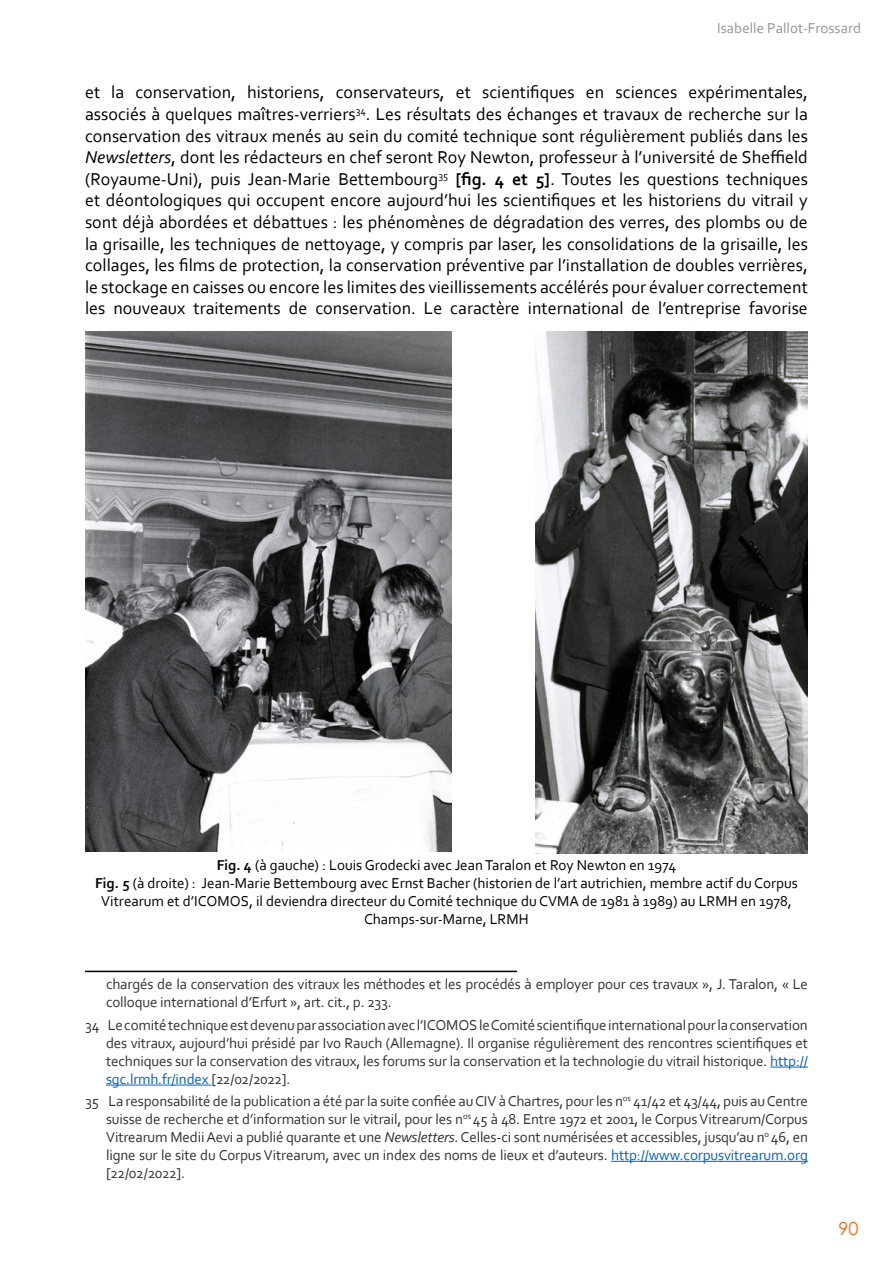
<style>
.page{position:relative;width:893px;height:1263px;background:#fff}
.page>*{position:absolute;margin:0;border:0;box-sizing:border-box;transform-origin:0 0}
.t1{font:18px/21.6px "Corbel";color:#000;text-align:justify}
.t2{font:18px "Century Gothic";color:#ec671d}
.t3{font:15px/18px "Corbel";letter-spacing:-.01em;color:#333;text-align:justify}
.t4{font:15px/18px "Corbel";color:#000;text-align:center}
.t5{font:15px "Corbel";color:#969696}
.s1{font-style:italic}
.s2{font-weight:700}
.s3{color:#0563c1}
</style>
<div class="page">
<hr style="left:85px;top:971px;width:432px;height:1px;background:#000">
<hr style="left:770px;top:1066px;width:38px;height:1px;background:#0563c1">
<hr style="left:106px;top:1084px;width:105px;height:1px;background:#0563c1">
<hr style="left:611px;top:1161px;width:197px;height:1px;background:#0563c1">
<img style="left:85px;top:332px;width:367px;height:519px">
<img style="left:536px;top:332px;width:272px;height:521px">
<p class="t5" style="left:717px;top:19px;width:145px">Isabelle Pallot-Frossard</p>
<p class="t1" style="left:85px;top:81px;width:724px">et la conservation, historiens, conservateurs, et scientifiques en sciences expérimentales, associés à quelques maîtres-verriers<sup>34</sup>. Les résultats des échanges et travaux de recherche sur la conservation des vitraux menés au sein du comité technique sont régulièrement publiés dans les <span class="s1">Newsletters</span>, dont les rédacteurs en chef seront Roy Newton, professeur à l’université de Sheffield (Royaume-Uni), puis Jean-Marie Bettembourg<sup>35</sup> <span class="s2">[fig. 4 et 5]</span>. Toutes les questions techniques et déontologiques qui occupent encore aujourd’hui les scientifiques et les historiens du vitrail y sont déjà abordées et débattues : les phénomènes de dégradation des verres, des plombs ou de la grisaille, les techniques de nettoyage, y compris par laser, les consolidations de la grisaille, les collages, les films de protection, la conservation préventive par l’installation de doubles verrières, le stockage en caisses ou encore les limites des vieillissements accélérés pour évaluer correctement les nouveaux traitements de conservation. Le caractère international de l’entreprise favorise</p>
<p class="t4" style="left:95px;top:856px;width:704px"><span class="s2">Fig. 4</span> (à gauche) : Louis Grodecki avec Jean Taralon et Roy Newton en 1974<br><span class="s2">Fig. 5</span> (à droite) : Jean-Marie Bettembourg avec Ernst Bacher (historien de l’art autrichien, membre actif du Corpus Vitrearum et d’ICOMOS, il deviendra directeur du Comité technique du CVMA de 1981 à 1989) au LRMH en 1978, Champs-sur-Marne, LRMH</p>
<p class="t3" style="left:106px;top:975px;width:703px">chargés de la conservation des vitraux les méthodes et les procédés à employer pour ces travaux », J. Taralon, « Le colloque international d’Erfurt », art. cit., p. 233.</p>
<p class="t3" style="left:106px;top:1015px;width:703px;text-indent:-21px">34 Le comité technique est devenu par association avec l’ICOMOS le Comité scientifique international pour la conservation des vitraux, aujourd’hui présidé par Ivo Rauch (Allemagne). Il organise régulièrement des rencontres scientifiques et techniques sur la conservation des vitraux, les forums sur la conservation et la technologie du vitrail historique. <span class="s3">http:// sgc.lrmh.fr/index</span> [22/02/2022].</p>
<p class="t3" style="left:106px;top:1091px;width:703px;text-indent:-21px">35 La responsabilité de la publication a été par la suite confiée au CIV à Chartres, pour les n<sup>os</sup> 41/42 et 43/44, puis au Centre suisse de recherche et d’information sur le vitrail, pour les n<sup>os</sup> 45 à 48. Entre 1972 et 2001, le Corpus Vitrearum/Corpus Vitrearum Medii Aevi a publié quarante et une <span class="s1">Newsletters</span>. Celles-ci sont numérisées et accessibles, jusqu’au n<sup>o</sup> 46, en ligne sur le site du Corpus Vitrearum, avec un index des noms de lieux et d’auteurs. <span class="s3">http://www.corpusvitrearum.org </span>[22/02/2022].</p>
<p class="t2" style="left:838px;top:1215px;width:21px">90</p>
</div>
